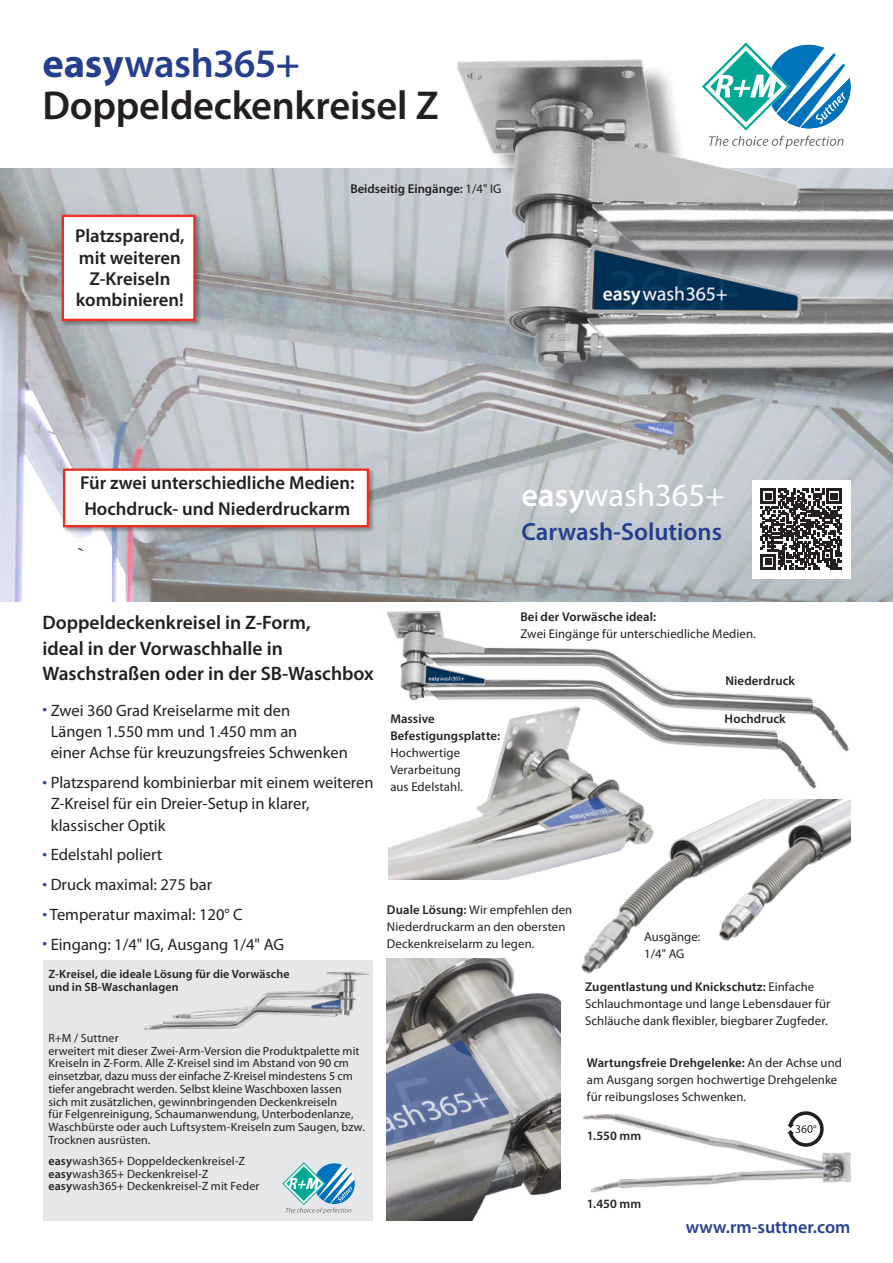
<style>
.page{position:relative;width:893px;height:1263px;background:#fff}
.page>*{position:absolute;margin:0;border:0;box-sizing:border-box;transform-origin:0 0}
.t1{font:600 40.5px/42.5px "Myriad Pro";letter-spacing:-.01em;color:#231f20}
.t2{font:32.55px "Myriad Pro";color:#fff}
.t3{font:600 24.75px "Myriad Pro";color:#253f8e}
.t4{font:600 19.5px/25.5px "Myriad Pro";color:#231f20}
.t5{font:600 18.6px/21.3px "Myriad Pro";color:#231f20;text-align:center}
.t6{font:600 18px "Myriad Pro";color:#253f8e}
.t7{font:16.5px/21.3px "Myriad Pro";color:#231f20}
.t8{font:12.75px/17px "Myriad Pro";letter-spacing:.01em;color:#231f20}
.t9{font:600 12.75px/17px "Myriad Pro";letter-spacing:.005em;color:#231f20}
.t10{font:12px/12.8px "Myriad Pro";letter-spacing:.005em;color:#231f20}
.t11{font:600 12px/12.8px "Myriad Pro";letter-spacing:.01em;color:#231f20}
.s1{font-weight:700;color:#253f8e}
.s2{color:#253f8e}
.s3{font-weight:400}
.s4{font-weight:600}
</style>
<div class="page">
<img style="left:0;top:169px;width:893px;height:433px">
<div style="left:60px;top:214px;width:141px;height:113px;background:#231f20;opacity:.4"></div>
<div style="left:62px;top:215px;width:134px;height:106px;background:#fff;border:2px solid #ee2e22"></div>
<div style="left:62px;top:467px;width:313px;height:66px;background:#231f20;opacity:.4"></div>
<div style="left:63px;top:468px;width:306px;height:59px;background:#fff;border:2px solid #ee2e22"></div>
<img style="left:583px;top:1113px;width:268px;height:79px">
<svg style="left:787px;top:1111px;width:37px;height:36px"></svg>
<svg style="left:731px;top:43px;width:105px;height:14px"></svg>
<svg style="left:77px;top:547px;width:7px;height:4px"></svg>
<div style="left:752px;top:480px;width:98px;height:98px;background:#fff"></div>
<svg style="left:761px;top:538px;width:81px;height:32px"></svg>
<img style="left:387px;top:611px;width:464px;height:189px">
<img style="left:388px;top:698px;width:266px;height:181px">
<img style="left:544px;top:799px;width:306px;height:175px">
<img style="left:387px;top:958px;width:173px;height:262px">
<div style="left:43px;top:960px;width:329px;height:260px;background:#e6e7e9"></div>
<img style="left:144px;top:963px;width:229px;height:90px">
<img style="left:456px;top:57px;width:437px;height:481px">
<svg style="left:282px;top:1162px;width:73px;height:52px"></svg>
<h1 class="t1" style="left:43px;top:41px;width:398px"><span class="s1">easy</span><span class="s2">wash365+<br></span>Doppeldeckenkreisel Z</h1>
<h3 class="t5" style="left:75px;top:225px;width:111px">Platzsparend, mit weiteren<br>Z-Kreiseln kombinieren!</h3>
<p class="t9" style="left:350px;top:180px;width:153px">Beidseitig Eingänge: <span class="s3">1/4" IG</span></p>
<h3 class="t5" style="left:80px;top:470px;width:276px;line-height:25.5px;text-align:left">Für zwei unterschiedliche Medien:<br>Hochdruck- und Niederdruckarm</h3>
<h2 class="t2" style="left:521px;top:478px;width:205px"><span class="s4">easy</span>wash365+</h2>
<h3 class="t3" style="left:521px;top:516px;width:202px">Carwash-Solutions</h3>
<h3 class="t4" style="left:43px;top:610px;width:333px">Doppeldeckenkreisel in Z-Form,<br>ideal in der Vorwaschhalle in<br>Waschstraßen oder in der SB-Waschbox</h3>
<h3 class="t7" style="left:51px;top:700px;width:299px;text-indent:-8px"><span class="s2">•</span> Zwei 360 Grad Kreiselarme mit den<br>Längen 1.550 mm und 1.450 mm an<br>einer Achse für kreuzungsfreies Schwenken</h3>
<h3 class="t7" style="left:51px;top:772px;width:324px;text-indent:-8px"><span class="s2">•</span> Platzsparend kombinierbar mit einem weiteren<br>Z-Kreisel für ein Dreier-Setup in klarer, klassischer Optik</h3>
<h3 class="t7" style="left:43px;top:845px;width:121px"><span class="s2">•</span> Edelstahl poliert</h3>
<h3 class="t7" style="left:43px;top:874px;width:171px"><span class="s2">•</span> Druck maximal: 275 bar</h3>
<h3 class="t7" style="left:43px;top:904px;width:202px"><span class="s2">•</span> Temperatur maximal: 120° C</h3>
<h3 class="t7" style="left:43px;top:934px;width:243px"><span class="s2">•</span> Eingang: 1/4" IG, Ausgang 1/4" AG</h3>
<p class="t11" style="left:48px;top:967px;width:243px">Z-Kreisel, die ideale Lösung für die Vorwäsche und in SB-Waschanlagen</p>
<p class="t10" style="left:48px;top:1032px;width:318px">R+M / Suttner<br>erweitert mit dieser Zwei-Arm-Version die Produktpalette mit Kreiseln in Z-Form. Alle Z-Kreisel sind im Abstand von 90 cm einsetzbar, dazu muss der einfache Z-Kreisel mindestens 5 cm tiefer angebracht werden. Selbst kleine Waschboxen lassen<br>sich mit zusätzlichen, gewinnbringenden Deckenkreiseln<br>für Felgenreinigung, Schaumanwendung, Unterbodenlanze, Waschbürste oder auch Luftsystem-Kreiseln zum Saugen, bzw.<br>Trocknen ausrüsten.</p>
<p class="t10" style="left:48px;top:1155px;width:212px"><span class="s4">easy</span>wash365+ Doppeldeckenkreisel-Z <span class="s4">easy</span>wash365+ Deckenkreisel-Z <span class="s4">easy</span>wash365+ Deckenkreisel-Z mit Feder</p>
<p class="t9" style="left:390px;top:710px;width:111px">Massive<br>Befestigungsplatte:</p>
<p class="t8" style="left:390px;top:744px;width:74px">Hochwertige<br>Verarbeitung aus Edelstahl.</p>
<p class="t9" style="left:520px;top:608px;width:137px">Bei der Vorwäsche ideal:</p>
<p class="t8" style="left:520px;top:625px;width:237px">Zwei Eingänge für unterschiedliche Medien.</p>
<p class="t9" style="left:725px;top:671px;width:71px">Niederdruck</p>
<p class="t9" style="left:725px;top:710px;width:63px">Hochdruck</p>
<p class="t8" style="left:387px;top:902px;width:187px"><span class="s4">Duale Lösung:</span> Wir empfehlen den<br>Niederdruckarm an den obersten<br>Deckenkreiselarm zu legen.</p>
<p class="t8" style="left:644px;top:929px;width:58px">Ausgänge:<br>1/4" AG</p>
<p class="t8" style="left:585px;top:978px;width:247px"><span class="s4">Zugentlastung und Knickschutz:</span> Einfache<br>Schlauchmontage und lange Lebensdauer für<br>Schläuche dank flexibler, biegbarer Zugfeder.</p>
<p class="t8" style="left:587px;top:1055px;width:257px"><span class="s4">Wartungsfreie Drehgelenke:</span> An der Achse und am Ausgang sorgen hochwertige Drehgelenke für reibungsloses Schwenken.</p>
<p class="t9" style="left:587px;top:1126px;width:56px">1.550 mm</p>
<p class="t9" style="left:587px;top:1194px;width:56px">1.450 mm</p>
<h3 class="t6" style="left:686px;top:1215px;width:166px">www.rm-suttner.com</h3>
</div>
